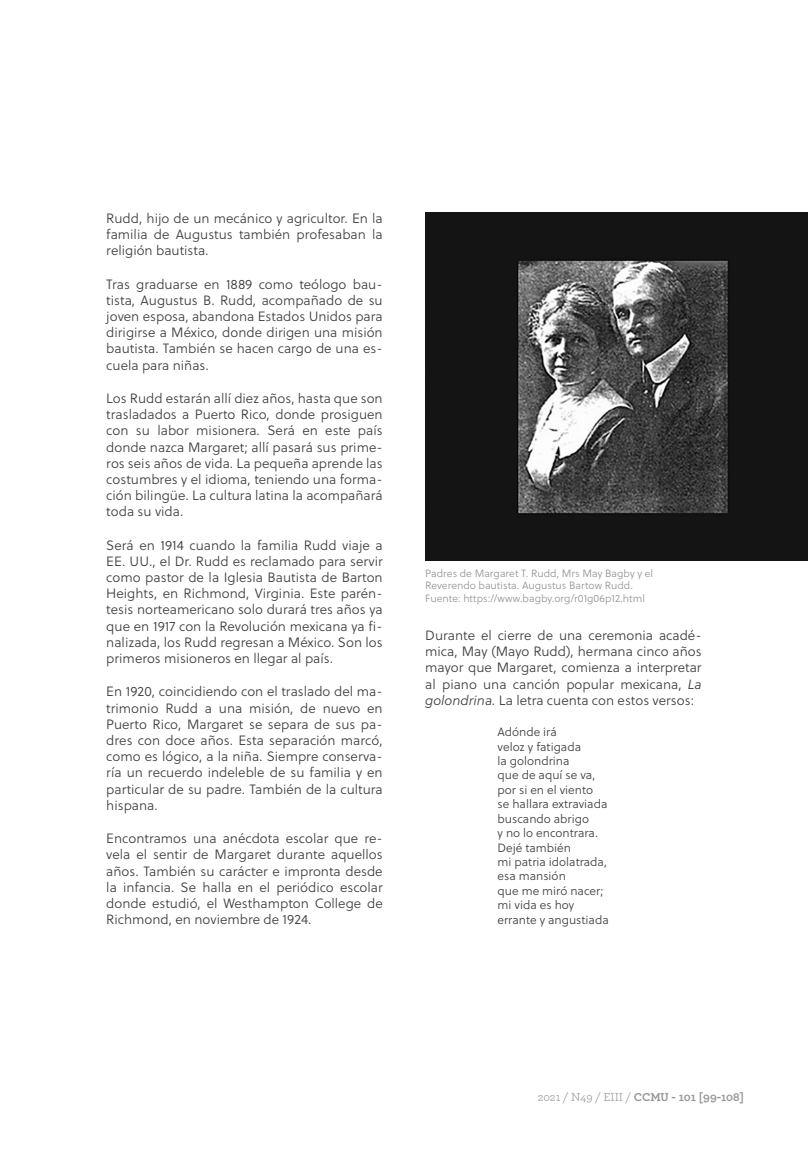
<style>
.page{position:relative;width:808px;height:1149px;background:#fff}
.page>*{position:absolute;margin:0;border:0;box-sizing:border-box;transform-origin:0 0}
.Textos2parte{font:300 13.5px/16.2px "Soleil";color:#3e3e3f;text-align:justify}
.Metido2{font:300 12px "Soleil";color:#3e3e3f}
.t1{font:700 12px "Archer";color:#939598}
.Pie_de_foto{font:300 10.5px/12.6px "Soleil";color:#939598}
.s1{font-family:"Soleil Lt";font-weight:400;font-style:italic}
.s2{font-weight:400}
</style>
<div class="page">
<img style="left:425px;top:213px;width:383px;height:347px">
<p class="Textos2parte" style="left:106px;top:210px;width:278px">Rudd, hijo de un mecánico y agricultor. En la familia de Augustus también profesaban la religión bautista.</p>
<p class="Textos2parte" style="left:106px;top:275px;width:278px">Tras graduarse en 1889 como teólogo bau&shy;tista, Augustus B. Rudd, acompañado de su joven esposa, abandona Estados Unidos para dirigirse a México, donde dirigen una misión bautista. También se hacen cargo de una es&shy;cuela para niñas.</p>
<p class="Textos2parte" style="left:106px;top:390px;width:278px">Los Rudd estarán allí diez años, hasta que son trasladados a Puerto Rico, donde prosiguen con su labor misionera. Será en este país donde nazca Margaret; allí pasará sus prime&shy;ros seis años de vida. La pequeña aprende las costumbres y el idioma, teniendo una forma&shy;ción bilingüe. La cultura latina la acompañará toda su vida.</p>
<p class="Textos2parte" style="left:106px;top:536px;width:278px">Será en 1914 cuando la familia Rudd viaje a EE. UU., el Dr. Rudd es reclamado para servir como pastor de la Iglesia Bautista de Barton Heights, en Richmond, Virginia. Este parén&shy;tesis norteamericano solo durará tres años ya que en 1917 con la Revolución mexicana ya fi&shy;nalizada, los Rudd regresan a México. Son los primeros misioneros en llegar al país.</p>
<p class="Textos2parte" style="left:106px;top:683px;width:278px">En 1920, coincidiendo con el traslado del ma&shy;trimonio Rudd a una misión, de nuevo en Puerto Rico, Margaret se separa de sus pa&shy;dres con doce años. Esta separación marcó, como es lógico, a la niña. Siempre conserva&shy;ría un recuerdo indeleble de su familia y en particular de su padre. También de la cultura hispana.</p>
<p class="Textos2parte" style="left:106px;top:829px;width:278px">Encontramos una anécdota escolar que re&shy;vela el sentir de Margaret durante aquellos años. También su carácter e impronta desde la infancia. Se halla en el periódico escolar donde estudió, el Westhampton College de Richmond, en noviembre de 1924.</p>
<p class="Pie_de_foto" style="left:425px;top:566px;width:229px">Padres de Margaret T. Rudd, Mrs May Bagby y el<br>Reverendo bautista. Augustus Bartow Rudd.<br>Fuente: https://www.bagby.org/r01g06p12.html</p>
<p class="Textos2parte" style="left:425px;top:626px;width:278px">Durante el cierre de una ceremonia acadé&shy;mica, May (Mayo Rudd), hermana cinco años mayor que Margaret, comienza a interpretar al piano una canción popular mexicana, <span class="s1">La golondrina.</span> La letra cuenta con estos versos:</p>
<p class="Metido2" style="left:497px;top:723px;width:61px">Adónde irá</p>
<p class="Metido2" style="left:497px;top:737px;width:85px">veloz y fatigada</p>
<p class="Metido2" style="left:497px;top:752px;width:74px">la golondrina</p>
<p class="Metido2" style="left:497px;top:766px;width:99px">que de aquí se va,</p>
<p class="Metido2" style="left:497px;top:781px;width:97px">por si en el viento</p>
<p class="Metido2" style="left:497px;top:795px;width:111px">se hallara extraviada</p>
<p class="Metido2" style="left:497px;top:809px;width:93px">buscando abrigo</p>
<p class="Metido2" style="left:497px;top:824px;width:102px">y no lo encontrara.</p>
<p class="Metido2" style="left:497px;top:838px;width:75px">Dejé también</p>
<p class="Metido2" style="left:497px;top:853px;width:111px">mi patria idolatrada,</p>
<p class="Metido2" style="left:497px;top:867px;width:70px">esa mansión</p>
<p class="Metido2" style="left:497px;top:881px;width:107px">que me miró nacer;</p>
<p class="Metido2" style="left:497px;top:896px;width:78px">mi vida es hoy</p>
<p class="Metido2" style="left:497px;top:910px;width:113px">errante y angustiada</p>
<p class="t1" style="left:538px;top:1087px;width:208px"><span class="s2">2021 / N49 / EIII /</span> CCMU - 101 [99-108]</p>
</div>
